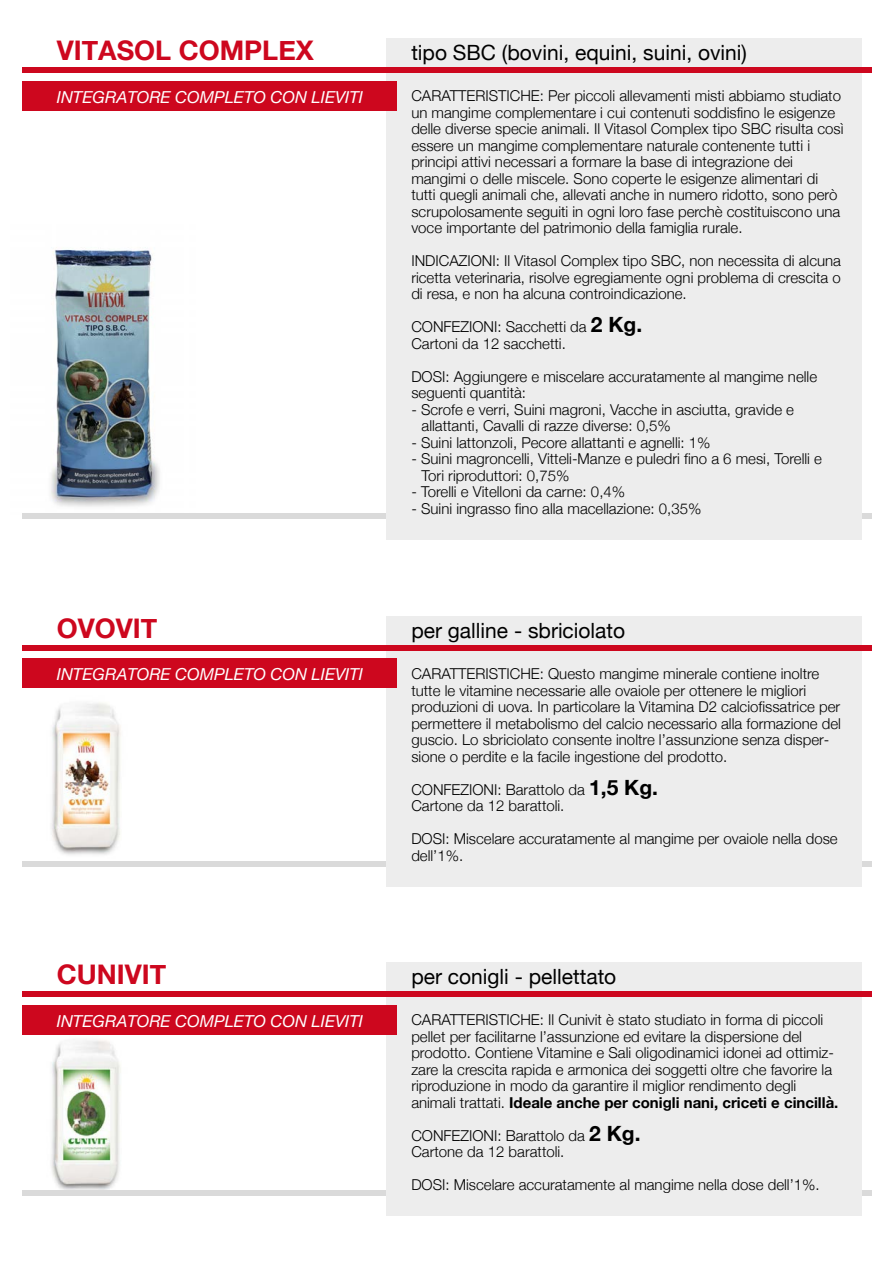
<style>
.page{position:relative;width:893px;height:1263px;background:#fff}
.page>*{position:absolute;margin:0;border:0;box-sizing:border-box;transform-origin:0 0}
.t1{font:700 27px "Helvetica Neue";color:#cd071e}
.t2{font:21px "Helvetica Neue";color:#000}
.t3{font:italic 16.5px "Helvetica Neue";color:#fff}
.t4{font:300 15px/16.5px "Helvetica Neue";color:#000}
.s1{font-weight:700;font-size:21px}
.s2{font-weight:700}
</style>
<div class="page">
<img style="left:51px;top:247px;width:109px;height:260px">
<div style="left:22px;top:513px;width:850px;height:6px;background:#dadada"></div>
<div style="left:386px;top:38px;width:475px;height:502px;background:#ededed"></div>
<div style="left:22px;top:67px;width:850px;height:6px;background:#cd071e"></div>
<div style="left:22px;top:81px;width:374px;height:29px;background:#cd071e"></div>
<img style="left:51px;top:702px;width:70px;height:153px">
<div style="left:22px;top:861px;width:850px;height:6px;background:#dadada"></div>
<div style="left:386px;top:616px;width:475px;height:270px;background:#ededed"></div>
<div style="left:22px;top:645px;width:850px;height:6px;background:#cd071e"></div>
<div style="left:22px;top:659px;width:374px;height:29px;background:#cd071e"></div>
<img style="left:29px;top:1034px;width:119px;height:156px">
<div style="left:22px;top:1190px;width:850px;height:6px;background:#dadada"></div>
<div style="left:386px;top:962px;width:475px;height:254px;background:#ededed"></div>
<div style="left:22px;top:991px;width:850px;height:6px;background:#cd071e"></div>
<div style="left:22px;top:1005px;width:374px;height:29px;background:#cd071e"></div>
<p class="t1" style="left:57px;top:29px;width:259px">VITASOL COMPLEX</p>
<p class="t3" style="left:57px;top:85px;width:308px">INTEGRATORE COMPLETO CON LIEVITI</p>
<p class="t2" style="left:411px;top:38px;width:337px">tipo SBC (bovini, equini, suini, ovini)</p>
<p class="t4" style="left:411px;top:87px;width:434px">CARATTERISTICHE: Per piccoli allevamenti misti abbiamo studiato un mangime complementare i cui contenuti soddisfino le esigenze delle diverse specie animali. Il Vitasol Complex tipo SBC risulta così essere un mangime complementare naturale contenente tutti i principi attivi necessari a formare la base di integrazione dei mangimi o delle miscele. Sono coperte le esigenze alimentari di tutti quegli animali che, allevati anche in numero ridotto, sono però scrupolosamente seguiti in ogni loro fase perchè costituiscono una voce importante del patrimonio della famiglia rurale.</p>
<p class="t4" style="left:411px;top:252px;width:431px;text-align:justify">INDICAZIONI: Il Vitasol Complex tipo SBC, non necessita di alcuna ricetta veterinaria, risolve egregiamente ogni problema di crescita o di resa, e non ha alcuna controindicazione.</p>
<p class="t4" style="left:411px;top:318px;width:232px">CONFEZIONI: Sacchetti da <span class="s1">2 Kg.<br></span>Cartoni da 12 sacchetti.</p>
<p class="t4" style="left:411px;top:367px;width:407px">DOSI: Aggiungere e miscelare accuratamente al mangime nelle seguenti quantità:</p>
<p class="t4" style="left:422px;top:400px;width:374px;text-indent:-10px">- Scrofe e verri, Suini magroni, Vacche in asciutta, gravide e allattanti, Cavalli di razze diverse: 0,5%</p>
<p class="t4" style="left:411px;top:433px;width:301px">- Suini lattonzoli, Pecore allattanti e agnelli: 1%</p>
<p class="t4" style="left:422px;top:450px;width:402px;text-indent:-10px">- Suini magroncelli, Vitteli-Manze e puledri fino a 6 mesi, Torelli e<br>Tori riproduttori: 0,75%</p>
<p class="t4" style="left:411px;top:483px;width:215px">- Torelli e Vitelloni da carne: 0,4%</p>
<p class="t4" style="left:411px;top:499px;width:292px">- Suini ingrasso fino alla macellazione: 0,35%</p>
<p class="t1" style="left:57px;top:607px;width:102px">OVOVIT</p>
<p class="t3" style="left:57px;top:663px;width:308px">INTEGRATORE COMPLETO CON LIEVITI</p>
<p class="t4" style="left:411px;top:664px;width:431px">CARATTERISTICHE: Questo mangime minerale contiene inoltre tutte le vitamine necessarie alle ovaiole per ottenere le migliori produzioni di uova. In particolare la Vitamina D2 calciofissatrice per permettere il metabolismo del calcio necessario alla formazione del guscio. Lo sbriciolato consente inoltre l’assunzione senza disper&shy;sione o perdite e la facile ingestione del prodotto.</p>
<p class="t4" style="left:411px;top:780px;width:248px">CONFEZIONI: Barattolo da <span class="s1">1,5 Kg.<br></span>Cartone da 12 barattoli.</p>
<p class="t4" style="left:411px;top:829px;width:428px">DOSI: Miscelare accuratamente al mangime per ovaiole nella dose dell’1%.</p>
<p class="t2" style="left:411px;top:615px;width:215px">per galline - sbriciolato</p>
<p class="t1" style="left:57px;top:953px;width:111px">CUNIVIT</p>
<p class="t3" style="left:57px;top:1009px;width:308px">INTEGRATORE COMPLETO CON LIEVITI</p>
<p class="t4" style="left:411px;top:1011px;width:429px">CARATTERISTICHE: Il Cunivit è stato studiato in forma di piccoli pellet per facilitarne l’assunzione ed evitare la dispersione del prodotto. Contiene Vitamine e Sali oligodinamici idonei ad ottimiz&shy;zare la crescita rapida e armonica dei soggetti oltre che favorire la riproduzione in modo da garantire il miglior rendimento degli animali trattati. <span class="s2">Ideale anche per conigli nani, criceti e cincillà.</span></p>
<p class="t4" style="left:411px;top:1126px;width:231px">CONFEZIONI: Barattolo da <span class="s1">2 Kg.<br></span>Cartone da 12 barattoli.</p>
<p class="t4" style="left:411px;top:1176px;width:410px">DOSI: Miscelare accuratamente al mangime nella dose dell’1%.</p>
<p class="t2" style="left:411px;top:961px;width:206px">per conigli - pellettato</p>
</div>
